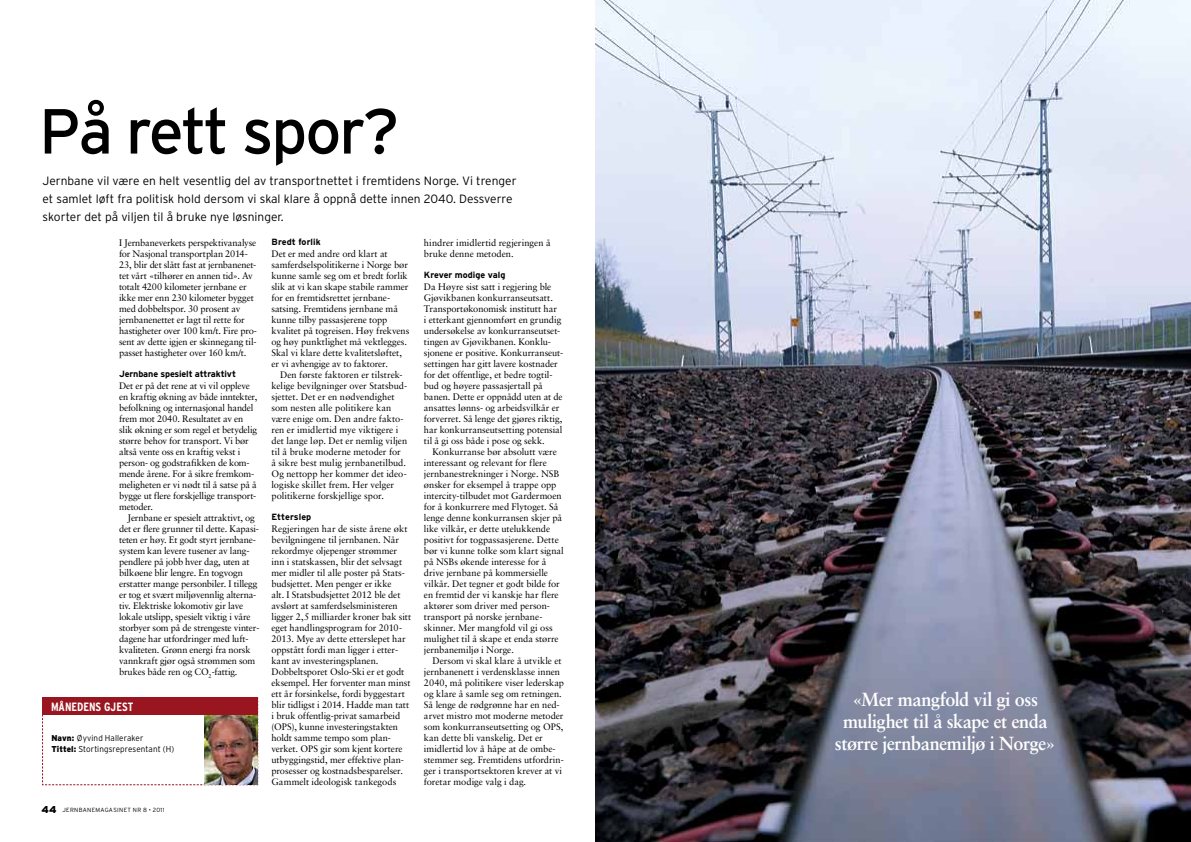
<style>
.page{position:relative;width:1191px;height:842px;background:#fff}
.page>*{position:absolute;margin:0;border:0;box-sizing:border-box;transform-origin:0 0}
.t1{font:63.5px "Interstate";letter-spacing:-.035em;color:#000}
.t2{font:700 19px/21.7px "Sabon";letter-spacing:-.02em;color:#fff;text-align:center;scale:.95 1}
.t3{font:300 12px/18px "Interstate";color:#000}
.t4{font:700 condensed 12px "Interstate";color:#fff}
.t5{font:9.5px/11px "Sabon";letter-spacing:-.005em;color:#000}
.t6{font:700 9px "Interstate";letter-spacing:-.005em;color:#000}
.t7{font:300 8.5px/11px "Interstate";letter-spacing:.01em;color:#000;scale:.95 1}
.t8{font:300 6px "Interstate";letter-spacing:.055em;color:#000}
.s1{font-weight:900}
.s2{font-weight:900;font-size:10px}
</style>
<div class="page">
<svg style="left:42px;top:697px;width:216px;height:88px"></svg>
<img style="left:205px;top:714px;width:52px;height:71px">
<div style="left:43px;top:697px;width:215px;height:17px;background:#991620"></div>
<img style="left:595px;top:0;width:596px;height:842px">
<h1 class="t1" style="left:39px;top:96px;width:362px">På rett spor?</h1>
<p class="t3" style="left:43px;top:172px;width:475px">Jernbane vil være en helt vesentlig del av transportnettet i fremtidens Norge. Vi trenger et samlet løft fra politisk hold dersom vi skal klare å oppnå dette innen 2040. Dessverre skorter det på viljen til å bruke nye løsninger.</p>
<p class="t5" style="left:119px;top:237px;width:139px">I Jernbaneverkets perspektivanalyse for Nasjonal transportplan 2014- 23, blir det slått fast at jernbanenet&shy;tet vårt «tilhører en annen tid». Av totalt 4200 kilometer jernbane er ikke mer enn 230 kilometer bygget med dobbeltspor. 30 prosent av jernbanenettet er lagt til rette for hastigheter over 100 km/t. Fire pro&shy;sent av dette igjen er skinnegang til&shy;passet hastigheter over 160 km/t.</p>
<p class="t6" style="left:119px;top:369px;width:118px">Jernbane spesielt attraktivt</p>
<p class="t5" style="left:119px;top:380px;width:140px">Det er på det rene at vi vil oppleve en kraftig økning av både inntekter, befolkning og internasjonal handel frem mot 2040. Resultatet av en slik økning er som regel et betydelig større behov for transport. Vi bør altså vente oss en kraftig vekst i person- og godstrafikken de kom&shy;mende årene. For å sikre fremkom&shy;meligheten er vi nødt til å satse på å bygge ut flere forskjellige transport&shy;metoder.</p>
<p class="t5" style="left:119px;top:512px;width:142px;text-indent:9px">Jernbane er spesielt attraktivt, og det er flere grunner til dette. Kapasi&shy;teten er høy. Et godt styrt jernbane&shy;system kan levere tusener av lang&shy;pendlere på jobb hver dag, uten at bilkøene blir lengre. En togvogn erstatter mange personbiler. I tillegg er tog et svært miljøvennlig alterna&shy;tiv. Elektriske lokomotiv gir lave lokale utslipp, spesielt viktig i våre storbyer som på de strengeste vinter&shy;dagene har utfordringer med luft&shy;kvaliteten. Grønn energi fra norsk vannkraft gjør også strømmen som brukes både ren og CO<sub>2</sub>-fattig.</p>
<p class="t4" style="left:51px;top:700px;width:84px">MÅNEDENS GJEST</p>
<p class="t7" style="left:51px;top:733px;width:131px"><span class="s1">Navn:</span> Øyvind Halleraker<br><span class="s1">Tittel:</span> Stortingsrepresentant (H)</p>
<p class="t8" style="left:42px;top:807px;width:125px"><span class="s2">44</span> jernbanemagasinet NR 8 • 2011</p>
<p class="t6" style="left:271px;top:237px;width:51px">Bredt forlik</p>
<p class="t5" style="left:271px;top:248px;width:139px">Det er med andre ord klart at samferdselspolitikerne i Norge bør kunne samle seg om et bredt forlik slik at vi kan skape stabile rammer for en fremtidsrettet jernbane&shy;satsing. Fremtidens jernbane må kunne tilby passasjerene topp kvalitet på togreisen. Høy frekvens og høy punktlighet må vektlegges.<br>Skal vi klare dette kvalitetsløftet, er vi avhengige av to faktorer.</p>
<p class="t5" style="left:271px;top:369px;width:137px;text-indent:9px">Den første faktoren er tilstrek&shy;kelige bevilgninger over Statsbud&shy;sjettet. Det er en nødvendighet som nesten alle politikere kan være enige om. Den andre fakto&shy;ren er imidlertid mye viktigere i det lange løp. Det er nemlig viljen til å bruke moderne metoder for å sikre best mulig jernbanetilbud.<br>Og nettopp her kommer det ideo&shy;logiske skillet frem. Her velger politikerne forskjellige spor.</p>
<p class="t6" style="left:271px;top:512px;width:41px">Etterslep</p>
<p class="t5" style="left:271px;top:523px;width:141px">Regjeringen har de siste årene økt bevilgningene til jernbanen. Når rekordmye oljepenger strømmer inn i statskassen, blir det selvsagt mer midler til alle poster på Stats&shy;budsjettet. Men penger er ikke<br>alt. I Statsbudsjettet 2012 ble det avslørt at samferdselsministeren ligger 2,5 milliarder kroner bak sitt eget handlingsprogram for 2010- 2013. Mye av dette etterslepet har oppstått fordi man ligger i etter&shy;kant av investeringsplanen.<br>Dobbeltsporet Oslo-Ski er et godt eksempel. Her forventer man minst ett år forsinkelse, fordi byggestart blir tidligst i 2014. Hadde man tatt i bruk offentlig-privat samarbeid (OPS), kunne investeringstakten holdt samme tempo som plan&shy;verket. OPS gir som kjent kortere utbyggingstid, mer effektive plan&shy;prosesser og kostnadsbesparelser.<br>Gammelt ideologisk tankegods</p>
<p class="t5" style="left:424px;top:237px;width:128px">hindrer imidlertid regjeringen å bruke denne metoden.</p>
<p class="t6" style="left:424px;top:270px;width:83px">Krever modige valg</p>
<p class="t5" style="left:424px;top:281px;width:141px">Da Høyre sist satt i regjering ble Gjøvikbanen konkurranseutsatt.<br>Transportøkonomisk institutt har<br>i etterkant gjennomført en grundig undersøkelse av konkurranseutset&shy;tingen av Gjøvikbanen. Konklu&shy;sjonene er positive. Konkurranseut&shy;settingen har gitt lavere kostnader for det offentlige, et bedre togtil&shy;bud og høyere passasjertall på banen. Dette er oppnådd uten at de ansattes lønns- og arbeidsvilkår er forverret. Så lenge det gjøres riktig, har konkurranseutsetting potensial til å gi oss både i pose og sekk.</p>
<p class="t5" style="left:424px;top:446px;width:141px;text-indent:9px">Konkurranse bør absolutt være interessant og relevant for flere jernbanestrekninger i Norge. NSB ønsker for eksempel å trappe opp intercity-tilbudet mot Gardermoen for å konkurrere med Flytoget. Så lenge denne konkurransen skjer på like vilkår, er dette utelukkende positivt for togpassasjerene. Dette bør vi kunne tolke som klart signal på NSBs økende interesse for å drive jernbane på kommersielle vilkår. Det tegner et godt bilde for en fremtid der vi kanskje har flere aktører som driver med person&shy;transport på norske jernbane&shy;skinner. Mer mangfold vil gi oss mulighet til å skape et enda større jernbanemiljø i Norge.</p>
<p class="t5" style="left:424px;top:655px;width:142px;text-indent:9px">Dersom vi skal klare å utvikle et jernbanenett i verdensklasse innen 2040, må politikere viser lederskap og klare å samle seg om retningen.<br>Så lenge de rødgrønne har en ned&shy;arvet mistro mot moderne metoder som konkurranseutsetting og OPS, kan dette bli vanskelig. Det er imidlertid lov å håpe at de ombe&shy;stemmer seg. Fremtidens utfordrin&shy;ger i transportsektoren krever at vi foretar modige valg i dag.</p>
<h2 class="t2" style="left:835px;top:688px;width:234px">«Mer mangfold vil gi oss mulighet til å skape et enda større jernbanemiljø i Norge»</h2>
</div>
